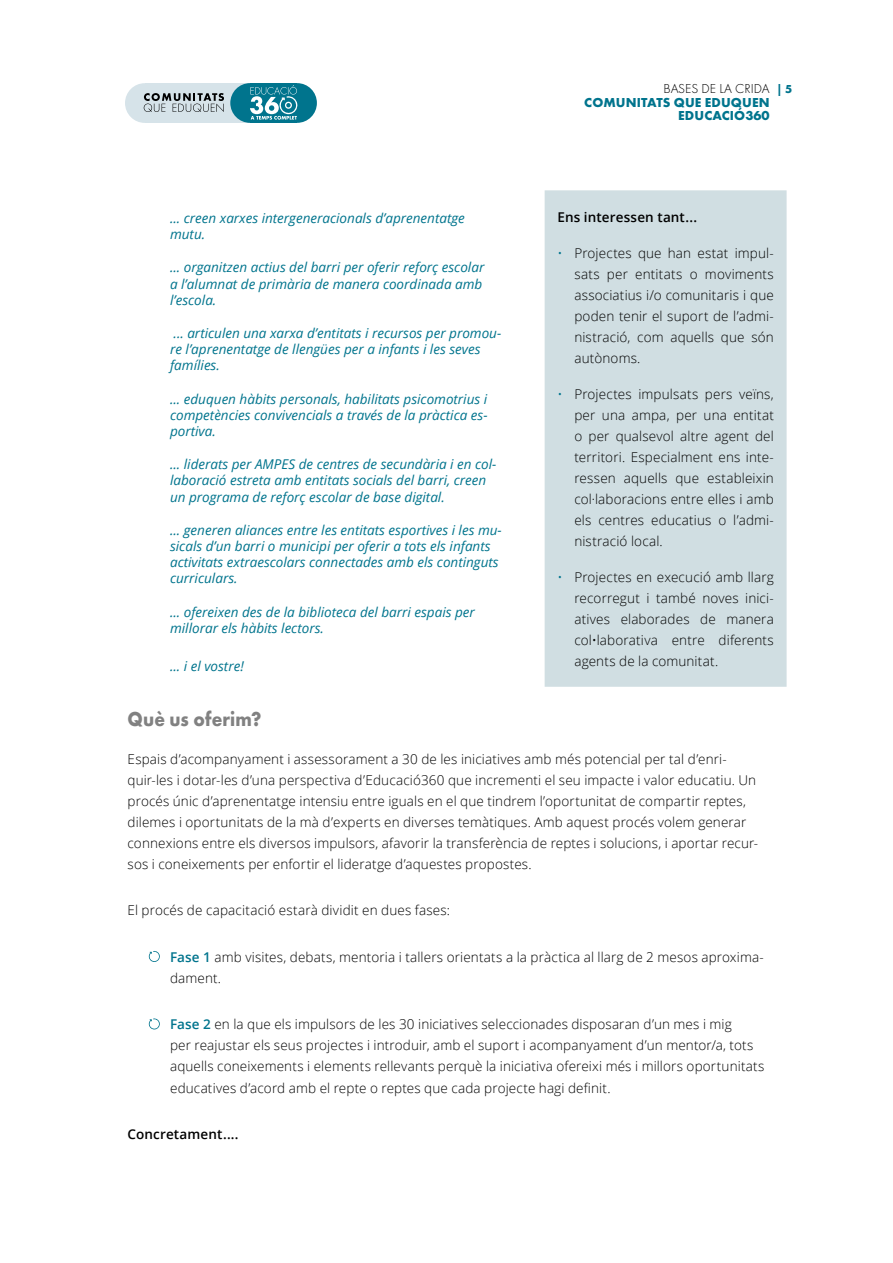
<style>
.page{position:relative;width:893px;height:1263px;background:#fff}
.page>*{position:absolute;margin:0;border:0;box-sizing:border-box;transform-origin:0 0}
.t1{font:700 21px "Futura PT";letter-spacing:.005em;color:#818181;scale:.9 1}
.t2{font:300 13.5px/21px "Open Sans";letter-spacing:.01em;color:#000}
.t3{font:italic 13.5px/16.2px "Open Sans";color:#00748d}
.t4{font:600 13.5px "Open Sans";letter-spacing:.01em;color:#000}
.t5{font:700 13.5px/13.5px "Futura PT";letter-spacing:.01em;color:#00748d;text-align:right}
.t6{font:300 13.5px "Futura PT";color:#000}
.t7{font:700 12px "Futura PT";color:#00748d}
.s1{color:#00748d}
.s2{font-weight:600;color:#00748d}
</style>
<div class="page">
<div style="left:145px;top:83px;width:106px;height:40px;background:#d6e3e9"></div>
<div style="left:250px;top:83px;width:47px;height:40px;background:#00748d"></div>
<div style="left:230px;top:83px;width:40px;height:40px;background:#00748d;border-radius:50%"></div>
<div style="left:277px;top:83px;width:40px;height:40px;background:#00748d;border-radius:50%"></div>
<div style="left:125px;top:83px;width:39px;height:40px;background:#d6e3e9;border-radius:50%"></div>
<svg style="left:250px;top:85px;width:48px;height:35px"></svg>
<svg style="left:144px;top:93px;width:80px;height:19px"></svg>
<svg style="left:149px;top:951px;width:11px;height:11px"></svg>
<svg style="left:149px;top:1018px;width:11px;height:11px"></svg>
<div style="left:545px;top:190px;width:242px;height:497px;background:#d0dee2"></div>
<p class="t6" style="left:664px;top:81px;width:108px">BASES DE LA CRIDA</p>
<p class="t5" style="left:584px;top:95px;width:187px">COMUNITATS QUE EDUQUEN<br>EDUCACIÓ360</p>
<p class="t7" style="left:776px;top:82px;width:17px">| 5</p>
<p class="t4" style="left:557px;top:208px;width:141px">Ens interessen tant...</p>
<p class="t2" style="left:574px;top:242px;width:201px;text-align:justify;text-indent:-17px"><span class="s1">•</span> Projectes que han estat impul&shy;sats per entitats o moviments associatius i/o comunitaris i que poden tenir el suport de l’admi&shy;nistració, com aquells que són autònoms.</p>
<p class="t2" style="left:574px;top:383px;width:201px;text-align:justify;text-indent:-17px"><span class="s1">•</span> Projectes impulsats pers veïns, per una ampa, per una entitat o per qualsevol altre agent del territori. Especialment ens inte&shy;ressen aquells que estableixin col·laboracions entre elles i amb els centres educatius o l’admi&shy;nistració local.</p>
<p class="t2" style="left:574px;top:566px;width:201px;text-align:justify;text-indent:-17px"><span class="s1">•</span> Projectes en execució amb llarg recorregut i també noves inici&shy;atives elaborades de manera col•laborativa entre diferents agents de la comunitat.</p>
<p class="t3" style="left:170px;top:210px;width:296px">... creen xarxes intergeneracionals d’aprenentatge mutu.</p>
<p class="t3" style="left:170px;top:259px;width:316px">... organitzen actius del barri per oferir reforç escolar a l’alumnat de primària de manera coordinada amb l’escola.</p>
<p class="t3" style="left:170px;top:325px;width:333px">... articulen una xarxa d’entitats i recursos per promou· re l’aprenentatge de llengües per a infants i les seves famílies.</p>
<p class="t3" style="left:170px;top:390px;width:319px;text-align:justify">... eduquen hàbits personals, habilitats psicomotrius i competències convivencials a través de la pràctica es· portiva.</p>
<p class="t3" style="left:170px;top:456px;width:328px">... liderats per AMPES de centres de secundària i en col· laboració estreta amb entitats socials del barri, creen un programa de reforç escolar de base digital.</p>
<p class="t3" style="left:170px;top:521px;width:333px">... generen aliances entre les entitats esportives i les mu· sicals d’un barri o municipi per oferir a tots els infants activitats extraescolars connectades amb els continguts curriculars.</p>
<p class="t3" style="left:170px;top:603px;width:306px">... ofereixen des de la biblioteca del barri espais per millorar els hàbits lectors.</p>
<p class="t3" style="left:170px;top:657px;width:75px">... i el vostre!</p>
<h1 class="t1" style="left:128px;top:705px;width:150px">Què us oferim?</h1>
<p class="t2" style="left:128px;top:748px;width:632px">Espais d’acompanyament i assessorament a 30 de les iniciatives amb més potencial per tal d’enri&shy;quir-les i dotar-les d’una perspectiva d’Educació360 que incrementi el seu impacte i valor educatiu. Un procés únic d’aprenentatge intensiu entre iguals en el que tindrem l’oportunitat de compartir reptes, dilemes i oportunitats de la mà d’experts en diverses temàtiques. Amb aquest procés volem generar connexions entre els diversos impulsors, afavorir la transferència de reptes i solucions, i aportar recur&shy;sos i coneixements per enfortir el lideratge d’aquestes propostes.</p>
<p class="t2" style="left:128px;top:900px;width:324px">El procés de capacitació estarà dividit en dues fases:</p>
<p class="t2" style="left:170px;top:946px;width:595px"><span class="s2">Fase 1</span> amb visites, debats, mentoria i tallers orientats a la pràctica al llarg de 2 mesos aproxima&shy;dament.</p>
<p class="t2" style="left:170px;top:1014px;width:596px"><span class="s2">Fase 2</span> en la que els impulsors de les 30 iniciatives seleccionades disposaran d’un mes i mig<br>per reajustar els seus projectes i introduir, amb el suport i acompanyament d’un mentor/a, tots aquells coneixements i elements rellevants perquè la iniciativa ofereixi més i millors oportunitats educatives d’acord amb el repte o reptes que cada projecte hagi definit.</p>
<p class="t4" style="left:128px;top:1125px;width:113px">Concretament....</p>
</div>
